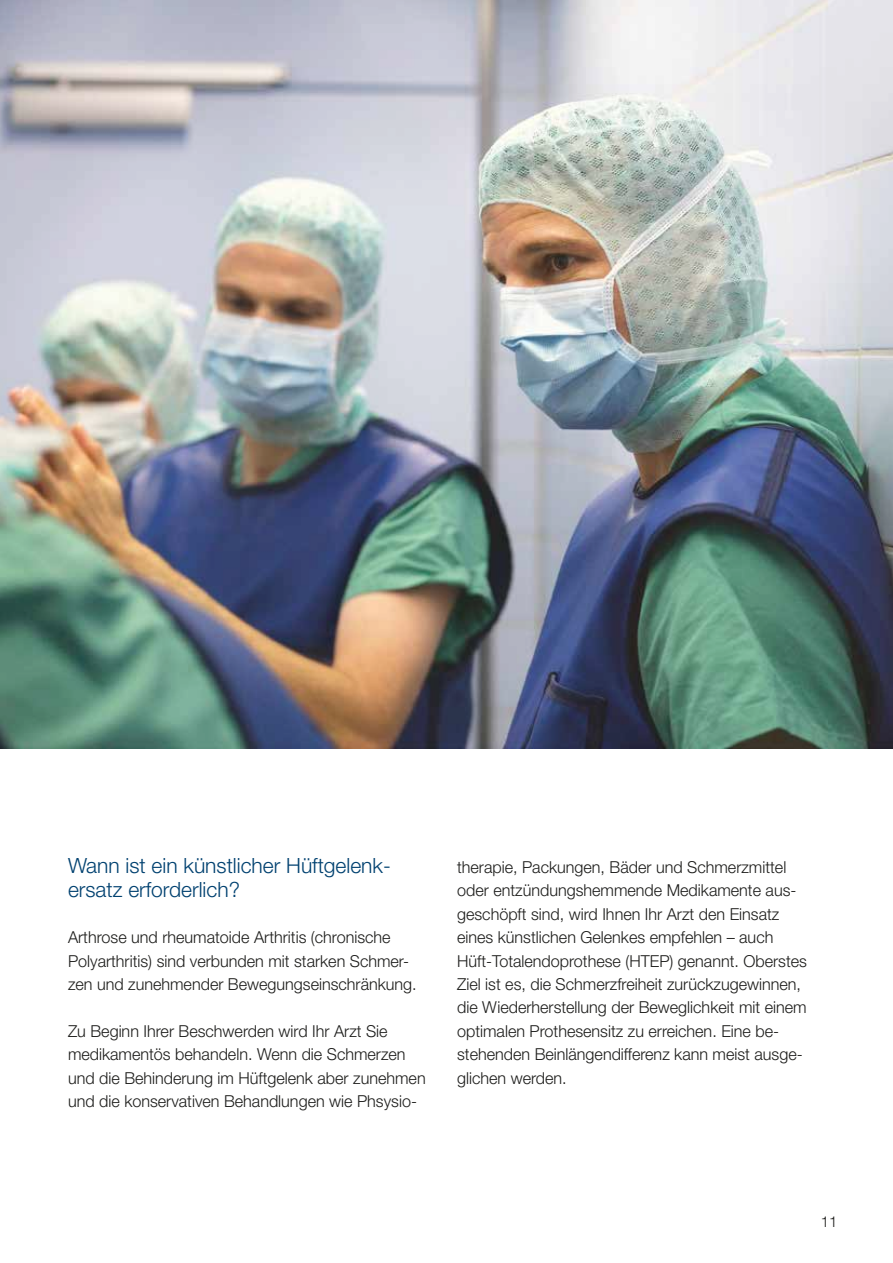
<style>
.page{position:relative;width:893px;height:1263px;background:#fff}
.page>*{position:absolute;margin:0;border:0;box-sizing:border-box;transform-origin:0 0}
.t1{font:300 21px/23.4px "Helvetica Neue";color:#004170}
.t2{font:300 16.5px/23.4px "Helvetica Neue";color:#1d1d1b}
.t3{font:300 15px "Helvetica Neue";color:#1d1d1b}
</style>
<div class="page">
<img style="left:0;top:0;width:893px;height:748px">
<p class="t1" style="left:68px;top:853px;width:324px">Wann ist ein künstlicher Hüftgelenk&shy;ersatz erforderlich?</p>
<p class="t2" style="left:68px;top:925px;width:350px">Arthrose und rheumatoide Arthritis (chronische<br>Polyarthritis) sind verbunden mit starken Schmer&shy;zen und zunehmender Bewegungseinschränkung.</p>
<p class="t2" style="left:68px;top:1019px;width:359px">Zu Beginn Ihrer Beschwerden wird Ihr Arzt Sie medikamentös behandeln. Wenn die Schmerzen und die Behinderung im Hüftgelenk aber zunehmen und die konservativen Behandlungen wie Phsysio-</p>
<p class="t2" style="left:457px;top:855px;width:351px">therapie, Packungen, Bäder und Schmerzmittel oder entzündungshemmende Medikamente aus&shy;geschöpft sind, wird Ihnen Ihr Arzt den Einsatz eines künstlichen Gelenkes empfehlen – auch Hüft-Totalendoprothese (HTEP) genannt. Oberstes Ziel ist es, die Schmerzfreiheit zurückzugewinnen, die Wiederherstellung der Beweglichkeit mit einem optimalen Prothesensitz zu erreichen. Eine be&shy;stehenden Beinlängendifferenz kann meist ausge&shy;glichen werden.</p>
<p class="t3" style="left:821px;top:1212px;width:18px">11</p>
</div>
